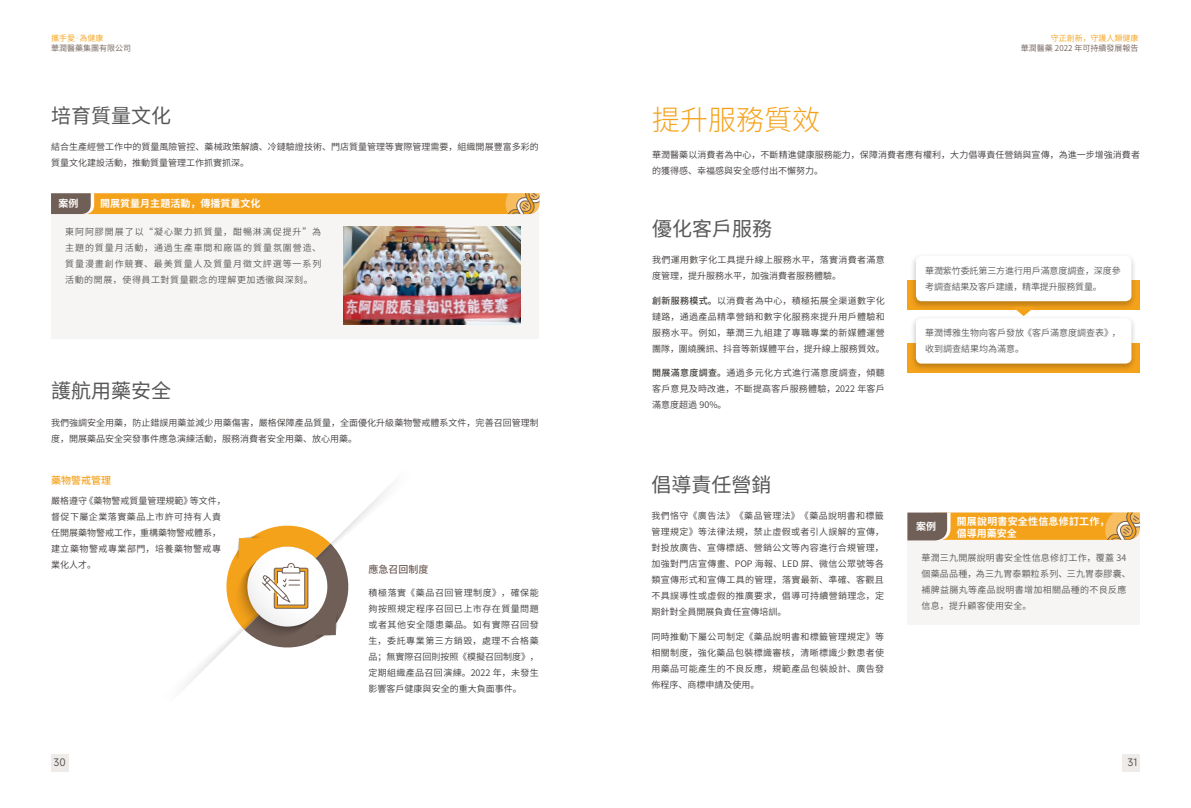
<style>
.page{position:relative;width:1191px;height:808px;background:#fff}
.page>*{position:absolute;margin:0;border:0;box-sizing:border-box;transform-origin:0 0}
.t1{font:300 28px "Source Han Sans CN";color:#f5a21b}
.t2{font:20px "Source Han Sans CN";color:#595757}
.t3{font:700 10px/12px "Source Han Sans CN";letter-spacing:.02em;color:#fff}
.t4{font:700 10px "Source Han Sans CN";color:#fff}
.t5{font:500 10px "Source Han Sans CN";color:#705f57}
.t6{font:500 10px "Source Han Sans CN";color:#f5a21b}
.t7{font:10px "Mi Sans";color:#595757}
.t8{font:9px/16px "Source Han Sans CN";letter-spacing:.005em;color:#3e3a39;text-align:justify}
.t9{font:9px/16px "Source Han Sans CN";letter-spacing:.02em;color:#595757}
.t10{font:9px/16px "Source Han Sans CN";letter-spacing:.025em;color:#3e3a39}
.t11{font:9px/16px "Source Han Sans CN";letter-spacing:.035em;color:#3e3a39}
.t12{font:9px/16px "Source Han Sans CN";letter-spacing:-.015em;color:#595757}
.t13{font:9px/16px "Source Han Sans CN";color:#595757}
.t14{font:8px "Source Han Sans CN";color:#705f57}
.t15{font:8px "Source Han Sans CN";color:#f5a21b}
.s1{font-weight:500}
</style>
<div class="page">
<div style="left:51px;top:754px;width:17px;height:17px;background:#eeebe8"></div>
<div style="left:1123px;top:754px;width:17px;height:17px;background:#eeebe8"></div>
<svg style="left:184px;top:486px;width:205px;height:203px"></svg>
<div style="left:907px;top:513px;width:233px;height:112px;background:#f7f5f3"></div>
<svg style="left:907px;top:513px;width:233px;height:27px;background:#db9a34"></svg>
<div style="left:907px;top:343px;width:232px;height:30px;background:#f5a21b"></div>
<div style="left:909px;top:253px;width:228px;height:57px;background:#000;opacity:.25"></div>
<div style="left:916px;top:256px;width:215px;height:45px;background:#fff;border-radius:6px"></div>
<div style="left:909px;top:315px;width:228px;height:57px;background:#000;opacity:.25"></div>
<div style="left:916px;top:318px;width:215px;height:46px;background:#fff;border-radius:6px"></div>
<svg style="left:1012px;top:307px;width:22px;height:9px"></svg>
<div style="left:51px;top:193px;width:488px;height:145px;background:#f7f5f3"></div>
<img style="left:343px;top:227px;width:177px;height:98px">
<svg style="left:51px;top:193px;width:488px;height:21px;background:#e89f28"></svg>
<p class="t15" style="left:51px;top:34px;width:54px">攜手愛·為健康</p>
<p class="t14" style="left:51px;top:44px;width:81px">華潤醫藥集團有限公司</p>
<p class="t14" style="left:1021px;top:44px;width:119px">華潤醫藥 2022 年可持續發展報告</p>
<p class="t15" style="left:1050px;top:34px;width:89px">守正創新，守護人類健康</p>
<h2 class="t2" style="left:51px;top:104px;width:122px">培育質量文化</h2>
<p class="t8" style="left:51px;top:138px;width:489px">結合生產經營工作中的質量風險管控、藥械政策解讀、冷鏈驗證技術、門店質量管理等實際管理需要，組織開展豐富多彩的質量文化建設活動，推動質量管理工作抓實抓深。</p>
<p class="t8" style="left:652px;top:146px;width:489px">華潤醫藥以消費者為中心，不斷精進健康服務能力，保障消費者應有權利，大力倡導責任營銷與宣傳，為進一步增強消費者的獲得感、幸福感與安全感付出不懈努力。</p>
<h1 class="t1" style="left:652px;top:103px;width:169px">提升服務質效</h1>
<p class="t4" style="left:58px;top:198px;width:21px">案例</p>
<p class="t4" style="left:100px;top:198px;width:161px">開展質量月主題活動，傳播質量文化</p>
<p class="t9" style="left:65px;top:223px;width:258px;text-align:justify">東阿阿膠開展了以“凝心聚力抓質量，酣暢淋漓促提升”為主題的質量月活動，通過生產車間和廠區的質量氛圍營造、質量漫畫創作競賽、最美質量人及質量月徵文評選等一系列活動的開展，使得員工對質量觀念的理解更加透徹與深刻。</p>
<h2 class="t2" style="left:51px;top:380px;width:121px">護航用藥安全</h2>
<p class="t8" style="left:51px;top:414px;width:489px">我們強調安全用藥，防止錯誤用藥並減少用藥傷害，嚴格保障產品質量，全面優化升級藥物警戒體系文件，完善召回管理制度，開展藥品安全突發事件應急演練活動，服務消費者安全用藥、放心用藥。</p>
<p class="t6" style="left:51px;top:475px;width:62px">藥物警戒管理</p>
<p class="t10" style="left:51px;top:492px;width:176px">嚴格遵守《藥物警戒質量管理規範》等文件，督促下屬企業落實藥品上市許可持有人責任開展藥物警戒工作，重構藥物警戒體系，建立藥物警戒專業部門，培養藥物警戒專業化人才。</p>
<p class="t5" style="left:369px;top:564px;width:61px">應急召回制度</p>
<p class="t8" style="left:369px;top:584px;width:172px">積極落實《藥品召回管理制度》，確保能夠按照規定程序召回已上市存在質量問題或者其他安全隱患藥品。如有實際召回發生，委託專業第三方銷毀，處理不合格藥品；無實際召回則按照《模擬召回制度》，定期組織產品召回演練。2022 年，未發生影響客戶健康與安全的重大負面事件。</p>
<h2 class="t2" style="left:652px;top:217px;width:121px">優化客戶服務</h2>
<p class="t11" style="left:652px;top:252px;width:234px">我們運用數字化工具提升線上服務水平，落實消費者滿意度管理，提升服務水平，加強消費者服務體驗。</p>
<p class="t8" style="left:652px;top:292px;width:234px"><span class="s1">創新服務模式。</span>以消費者為中心，積極拓展全渠道數字化鏈路，通過產品精準營銷和數字化服務來提升用戶體驗和服務水平。例如，華潤三九組建了專職專業的新媒體運營團隊，圍繞騰訊、抖音等新媒體平台，提升線上服務質效。</p>
<p class="t8" style="left:652px;top:365px;width:234px"><span class="s1">開展滿意度調查。</span>通過多元化方式進行滿意度調查，傾聽客戶意見及時改進，不斷提高客戶服務體驗，2022 年客戶滿意度超過 90%。</p>
<h2 class="t2" style="left:651px;top:473px;width:121px">倡導責任營銷</h2>
<p class="t8" style="left:651px;top:508px;width:234px">我們恪守《廣告法》《藥品管理法》《藥品說明書和標籤管理規定》等法律法規，禁止虛假或者引人誤解的宣傳，對投放廣告、宣傳標語、營銷公文等內容進行合規管理，加強對門店宣傳畫、POP 海報、LED 屏、微信公眾號等各類宣傳形式和宣傳工具的管理，落實最新、準確、客觀且不具誤導性或虛假的推廣要求，倡導可持續營銷理念，定期針對全員開展負責任宣傳培訓。</p>
<p class="t8" style="left:651px;top:628px;width:234px">同時推動下屬公司制定《藥品說明書和標籤管理規定》等相關制度，強化藥品包裝標識審核，清晰標識少數患者使用藥品可能產生的不良反應，規範產品包裝設計、廣告發佈程序、商標申請及使用。</p>
<p class="t12" style="left:925px;top:262px;width:197px">華潤紫竹委託第三方進行用戶滿意度調查，深度參考調查結果及客戶建議，精準提升服務質量。</p>
<p class="t13" style="left:925px;top:325px;width:197px">華潤博雅生物向客戶發放《客戶滿意度調查表》，收到調查結果均為滿意。</p>
<p class="t4" style="left:916px;top:521px;width:21px">案例</p>
<p class="t3" style="left:956px;top:515px;width:154px">開展說明書安全性信息修訂工作，倡導用藥安全</p>
<p class="t9" style="left:921px;top:550px;width:211px">華潤三九開展說明書安全性信息修訂工作，覆蓋 34個藥品品種，為三九胃泰顆粒系列、三九胃泰膠囊、補脾益腸丸等產品說明書增加相關品種的不良反應信息，提升顧客使用安全。</p>
<p class="t7" style="left:54px;top:756px;width:14px">30</p>
<p class="t7" style="left:1127px;top:756px;width:11px">31</p>
</div>
